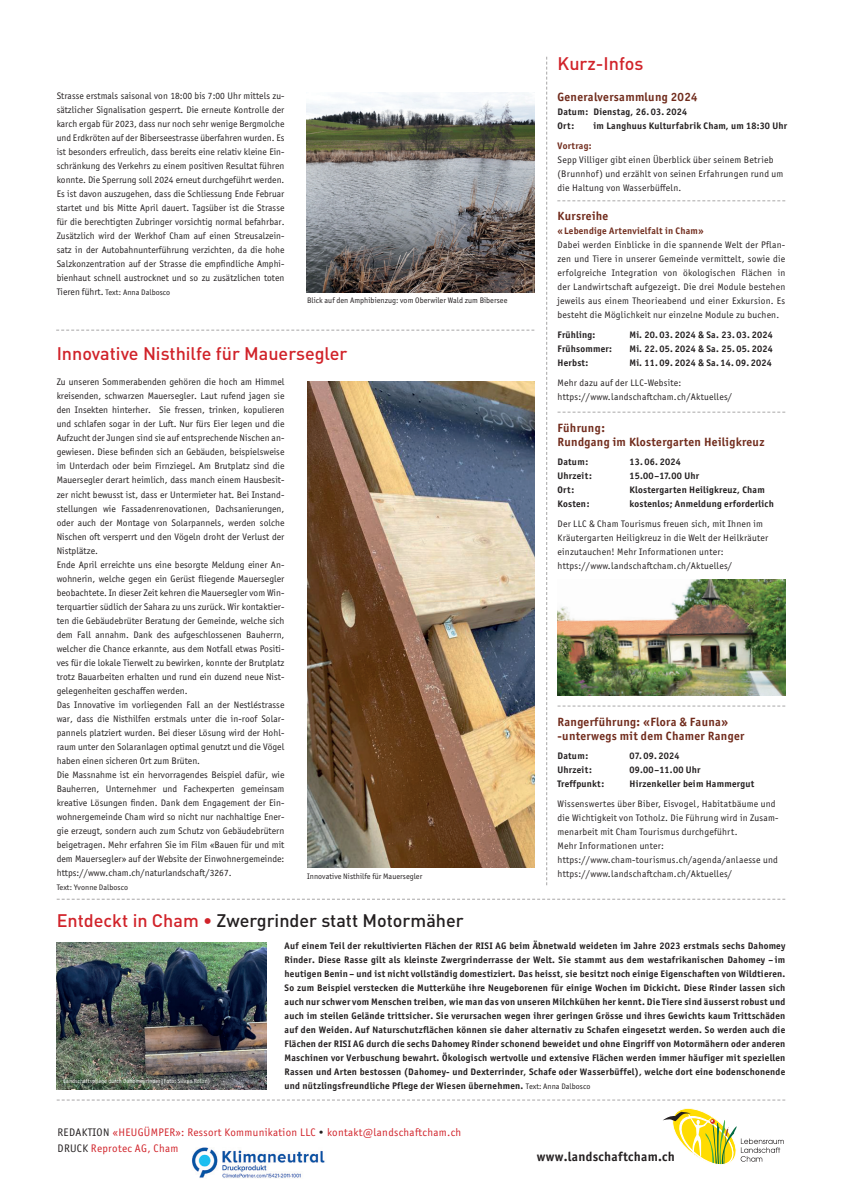
<style>
.page{position:relative;width:842px;height:1191px;background:#fff}
.page>*{position:absolute;margin:0;border:0;box-sizing:border-box;transform-origin:0 0}
.t1{font:500 18px "DIN Pro";color:#d1232a}
.t2{font:500 18px "DIN Pro";color:#231f20}
.t3{font:700 13px "Officina Sans ITC Pro";letter-spacing:.025em;color:#231f20}
.t4{font:700 12px/14px "Officina Sans ITC Pro";letter-spacing:.025em;color:#712c1d}
.t5{font:11px/16px "Officina Sans ITC Pro";letter-spacing:.03em;color:#d1232a}
.t6{font:9.5px/14px "Officina Sans ITC Pro";letter-spacing:.005em;color:#231f20;text-align:justify}
.t7{font:700 9.5px/14px "Officina Sans ITC Pro";letter-spacing:.025em;color:#231f20;text-align:justify}
.t8{font:9.5px/14px "Officina Sans ITC Pro";letter-spacing:.025em;color:#231f20}
.t9{font:700 9.5px "Officina Sans ITC Pro";letter-spacing:.025em;color:#712c1d}
.t10{font:8px "Officina Sans ITC Pro";letter-spacing:.005em;color:#231f20}
.t11{font:6px "Officina Sans ITC Pro";letter-spacing:.005em;color:#fff}
.s1{font-size:9.5px}
.s2{color:#d1232a}
.s3{font-weight:400;font-size:8px}
.s4{color:#231f20}
</style>
<div class="page">
<svg style="left:663px;top:1108px;width:121px;height:57px"></svg>
<svg style="left:57px;top:898px;width:728px;height:1px"></svg>
<img style="left:57px;top:942px;width:209px;height:147px">
<svg style="left:57px;top:1099px;width:728px;height:1px"></svg>
<svg style="left:546px;top:57px;width:1px;height:828px"></svg>
<img style="left:192px;top:1147px;width:133px;height:31px">
<img style="left:307px;top:381px;width:228px;height:486px">
<svg style="left:557px;top:200px;width:228px;height:1px"></svg>
<svg style="left:557px;top:412px;width:228px;height:1px"></svg>
<svg style="left:557px;top:705px;width:228px;height:1px"></svg>
<img style="left:557px;top:579px;width:228px;height:116px">
<svg style="left:56px;top:330px;width:478px;height:1px"></svg>
<img style="left:307px;top:92px;width:227px;height:200px">
<p class="t6" style="left:57px;top:89px;width:229px">Strasse erstmals saisonal von 18:00 bis 7:00 Uhr mittels zu&shy;sätzlicher Signalisation gesperrt. Die erneute Kontrolle der karch ergab für 2023, dass nur noch sehr wenige Bergmolche und Erdkröten auf der Biberseestrasse überfahren wurden. Es ist besonders erfreulich, dass bereits eine relativ kleine Ein&shy;schränkung des Verkehrs zu einem positiven Resultat führen konnte. Die Sperrung soll 2024 erneut durchgeführt werden.<br>Es ist davon auszugehen, dass die Schliessung Ende Februar startet und bis Mitte April dauert. Tagsüber ist die Strasse für die berechtigten Zubringer vorsichtig normal befahrbar.<br>Zusätzlich wird der Werkhof Cham auf einen Streusalzein&shy;satz in der Autobahnunterführung verzichten, da die hohe Salzkonzentration auf der Strasse die empfindliche Amphi&shy;bienhaut schnell austrocknet und so zu zusätzlichen toten</p>
<p class="t10" style="left:57px;top:288px;width:115px"><span class="s1">Tieren führt.</span> Text: Anna Dalbosco</p>
<p class="t10" style="left:307px;top:296px;width:202px">Blick auf den Amphibienzug: vom Oberwiler Wald zum Bibersee</p>
<h1 class="t1" style="left:57px;top:341px;width:292px">Innovative Nisthilfe für Mauersegler</h1>
<p class="t6" style="left:57px;top:375px;width:229px;text-align:left">Zu unseren Sommerabenden gehören die hoch am Himmel kreisenden, schwarzen Mauersegler. Laut rufend jagen sie den Insekten hinterher. Sie fressen, trinken, kopulieren und schlafen sogar in der Luft. Nur fürs Eier legen und die Aufzucht der Jungen sind sie auf entsprechende Nischen an&shy;gewiesen. Diese befinden sich an Gebäuden, beispielsweise im Unterdach oder beim Firnziegel. Am Brutplatz sind die Mauersegler derart heimlich, dass manch einem Hausbesit&shy;zer nicht bewusst ist, dass er Untermieter hat. Bei Instand&shy;stellungen wie Fassadenrenovationen, Dachsanierungen, oder auch der Montage von Solarpannels, werden solche Nischen oft versperrt und den Vögeln droht der Verlust der Nistplätze.<br>Ende April erreichte uns eine besorgte Meldung einer An&shy;wohnerin, welche gegen ein Gerüst fliegende Mauersegler beobachtete. In dieser Zeit kehren die Mauersegler vom Win&shy;terquartier südlich der Sahara zu uns zurück. Wir kontaktier&shy;ten die Gebäudebrüter Beratung der Gemeinde, welche sich dem Fall annahm. Dank des aufgeschlossenen Bauherrn, welcher die Chance erkannte, aus dem Notfall etwas Positi&shy;ves für die lokale Tierwelt zu bewirken, konnte der Brutplatz trotz Bauarbeiten erhalten und rund ein duzend neue Nist&shy;gelegenheiten geschaffen werden.<br>Das Innovative im vorliegenden Fall an der Nestléstrasse war, dass die Nisthilfen erstmals unter die in-roof Solar&shy;pannels platziert wurden. Bei dieser Lösung wird der Hohl&shy;raum unter den Solaranlagen optimal genutzt und die Vögel haben einen sicheren Ort zum Brüten.<br>Die Massnahme ist ein hervorragendes Beispiel dafür, wie Bauherren, Unternehmer und Fachexperten gemeinsam kreative Lösungen finden. Dank dem Engagement der Ein&shy;wohnergemeinde Cham wird so nicht nur nachhaltige Ener&shy;gie erzeugt, sondern auch zum Schutz von Gebäudebrütern beigetragen. Mehr erfahren Sie im Film «Bauen für und mit dem Mauersegler» auf der Website der Einwohnergemeinde: https://www.cham.ch/naturlandschaft/3267.</p>
<p class="t10" style="left:57px;top:882px;width:73px">Text: Yvonne Dalbosco</p>
<p class="t10" style="left:307px;top:871px;width:117px">Innovative Nisthilfe für Mauersegler</p>
<h1 class="t1" style="left:557px;top:52px;width:87px">Kurz-Infos</h1>
<p class="t4" style="left:557px;top:90px;width:141px">Generalversammlung 2024</p>
<p class="t7" style="left:557px;top:104px;width:131px">Datum: Dienstag, 26. 03. 2024<br>Ort:</p>
<p class="t7" style="left:593px;top:119px;width:195px">im Langhuus Kulturfabrik Cham, um 18:30 Uhr</p>
<p class="t9" style="left:557px;top:139px;width:35px">Vortrag:</p>
<p class="t8" style="left:557px;top:152px;width:227px">Sepp Villiger gibt einen Überblick über seinem Betrieb (Brunnhof) und erzählt von seinen Erfahrungen rund um die Haltung von Wasserbüffeln.</p>
<p class="t4" style="left:557px;top:209px;width:52px">Kursreihe</p>
<p class="t9" style="left:557px;top:225px;width:148px">«Lebendige Artenvielfalt in Cham»</p>
<p class="t6" style="left:557px;top:238px;width:229px">Dabei werden Einblicke in die spannende Welt der Pflan&shy;zen und Tiere in unserer Gemeinde vermittelt, sowie die erfolgreiche Integration von ökologischen Flächen in der Landwirtschaft aufgezeigt. Die drei Module bestehen jeweils aus einem Theorieabend und einer Exkursion. Es besteht die Möglichkeit nur einzelne Module zu buchen.</p>
<p class="t7" style="left:557px;top:328px;width:39px">Frühling:</p>
<p class="t7" style="left:629px;top:328px;width:145px">Mi. 20. 03. 2024 &amp; Sa. 23. 03. 2024</p>
<p class="t7" style="left:557px;top:342px;width:56px">Frühsommer:</p>
<p class="t7" style="left:629px;top:342px;width:145px">Mi. 22. 05. 2024 &amp; Sa. 25. 05. 2024</p>
<p class="t7" style="left:557px;top:356px;width:32px">Herbst:</p>
<p class="t7" style="left:629px;top:356px;width:144px">Mi. 11. 09. 2024 &amp; Sa. 14. 09. 2024</p>
<p class="t8" style="left:557px;top:375px;width:176px">Mehr dazu auf der LLC-Website: https://www.landschaftcham.ch/Aktuelles/</p>
<p class="t4" style="left:557px;top:420px;width:208px">Führung:<br>Rundgang im Klostergarten Heiligkreuz</p>
<p class="t7" style="left:557px;top:455px;width:32px">Datum:</p>
<p class="t7" style="left:629px;top:455px;width:53px">13. 06. 2024</p>
<p class="t7" style="left:557px;top:469px;width:36px">Uhrzeit:</p>
<p class="t7" style="left:629px;top:469px;width:71px">15.00–17.00 Uhr</p>
<p class="t7" style="left:557px;top:483px;width:18px">Ort:</p>
<p class="t7" style="left:629px;top:483px;width:137px">Klostergarten Heiligkreuz, Cham</p>
<p class="t7" style="left:557px;top:497px;width:34px">Kosten:</p>
<p class="t7" style="left:629px;top:497px;width:146px">kostenlos; Anmeldung erforderlich</p>
<p class="t8" style="left:557px;top:517px;width:212px">Der LLC &amp; Cham Tourismus freuen sich, mit Ihnen im Kräutergarten Heiligkreuz in die Welt der Heilkräuter einzutauchen! Mehr Informationen unter: https://www.landschaftcham.ch/Aktuelles/</p>
<p class="t4" style="left:557px;top:714px;width:188px">Rangerführung: «Flora &amp; Fauna» -unterwegs mit dem Chamer Ranger</p>
<p class="t7" style="left:557px;top:749px;width:32px">Datum:</p>
<p class="t7" style="left:629px;top:749px;width:52px">07. 09. 2024</p>
<p class="t7" style="left:557px;top:763px;width:36px">Uhrzeit:</p>
<p class="t7" style="left:629px;top:763px;width:72px">09.00–11.00 Uhr</p>
<p class="t7" style="left:557px;top:777px;width:48px">Treffpunkt:</p>
<p class="t7" style="left:629px;top:777px;width:126px">Hirzenkeller beim Hammergut</p>
<p class="t8" style="left:557px;top:796px;width:223px">Wissenswertes über Biber, Eisvogel, Habitatbäume und die Wichtigkeit von Totholz. Die Führung wird in Zusam&shy;menarbeit mit Cham Tourismus durchgeführt.<br>Mehr Informationen unter: https://www.cham-tourismus.ch/agenda/anlaesse und https://www.landschaftcham.ch/Aktuelles/</p>
<h1 class="t2" style="left:57px;top:908px;width:408px"><span class="s2">Entdeckt in Cham •</span> Zwergrinder statt Motormäher</h1>
<p class="t7" style="left:285px;top:938px;width:502px">Auf einem Teil der rekultivierten Flächen der RISI AG beim Äbnetwald weideten im Jahre 2023 erstmals sechs Dahomey Rinder. Diese Rasse gilt als kleinste Zwergrinderrasse der Welt. Sie stammt aus dem westafrikanischen Dahomey – im heutigen Benin – und ist nicht vollständig domestiziert. Das heisst, sie besitzt noch einige Eigenschaften von Wildtieren.<br>So zum Beispiel verstecken die Mutterkühe ihre Neugeborenen für einige Wochen im Dickicht. Diese Rinder lassen sich auch nur schwer vom Menschen treiben, wie man das von unseren Milchkühen her kennt. Die Tiere sind äusserst robust und auch im steilen Gelände trittsicher. Sie verursachen wegen ihrer geringen Grösse und ihres Gewichts kaum Trittschäden auf den Weiden. Auf Naturschutzflächen können sie daher alternativ zu Schafen eingesetzt werden. So werden auch die Flächen der RISI AG durch die sechs Dahomey Rinder schonend beweidet und ohne Eingriff von Motormähern oder anderen Maschinen vor Verbuschung bewahrt. Ökologisch wertvolle und extensive Flächen werden immer häufiger mit speziellen Rassen und Arten bestossen (Dahomey- und Dexterrinder, Schafe oder Wasserbüffel), welche dort eine bodenschonende und nützlingsfreundliche Pflege der Wiesen übernehmen. <span class="s3">Text: Anna Dalbosco</span></p>
<p class="t11" style="left:64px;top:1077px;width:148px">Landschaftspflege durch Dahomeyrinder (Foto: Silvan Röllin)</p>
<p class="t5" style="left:58px;top:1124px;width:405px"><span class="s4">REDAKTION</span> «HEUGÜMPER»: Ressort Kommunikation LLC <span class="s4">•</span> kontakt@landschaftcham.ch<br><span class="s4">DRUCK</span> Reprotec AG, Cham</p>
<h2 class="t3" style="left:537px;top:1149px;width:140px">www.landschaftcham.ch</h2>
</div>
